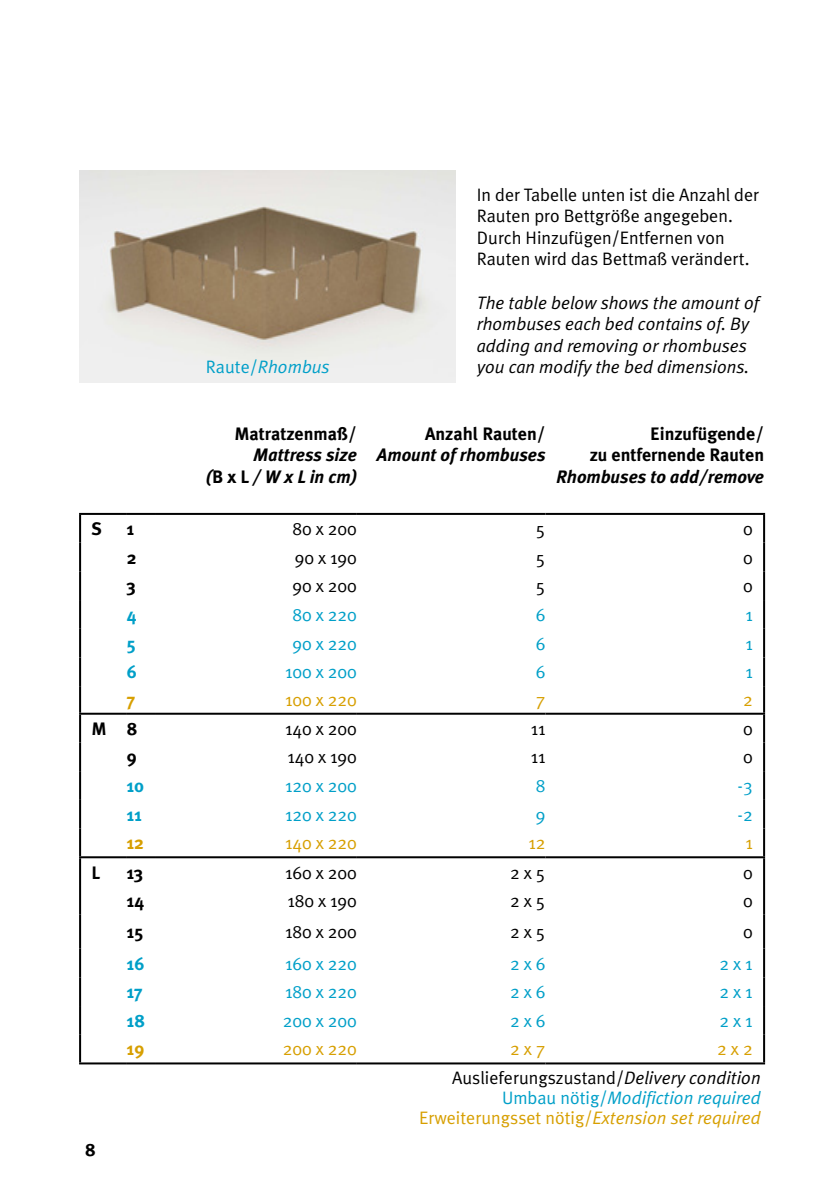
<style>
.page{position:relative;width:840px;height:1191px;background:#fff}
.page>*{position:absolute;margin:0;border:0;box-sizing:border-box;transform-origin:0 0}
.t1{font:18px/21.6px "Meta Plus";color:#000}
.t2{font:italic 18px/21.6px "Meta Plus";color:#000}
.t3{font:18px/20px "Meta Plus";color:#d79f00;text-align:right}
.t4{font:18px "Meta Plus";color:#009fc8}
.t5{font:700 18px/21.6px "Meta Plus";color:#000;text-align:right}
.t6{font:italic 700 18px/21.6px "Meta Plus";color:#000;text-align:right}
.t7{font:italic 18px "Meta Plus";color:#009fc8}
.t8{font:700 18px "Meta Plus";color:#009fc8}
.t9{font:700 18px "Meta Plus";color:#d79f00}
.s1{font-style:normal}
.s2{color:#d79f00}
.s3{font-style:italic}
.s4{color:#009fc8}
.s5{font-style:italic;color:#009fc8}
</style>
<div class="page">
<img style="left:80px;top:170px;width:375px;height:212px">
<hr style="left:79px;top:513px;width:48px;height:2px;background:#000">
<hr style="left:79px;top:515px;width:2px;height:27px;background:#000">
<hr style="left:127px;top:513px;width:28px;height:2px;background:#000">
<hr style="left:155px;top:513px;width:201px;height:2px;background:#000">
<hr style="left:356px;top:513px;width:189px;height:2px;background:#000">
<hr style="left:545px;top:513px;width:219px;height:2px;background:#000">
<hr style="left:762px;top:515px;width:2px;height:27px;background:#000">
<hr style="left:79px;top:542px;width:2px;height:29px;background:#000">
<hr style="left:762px;top:542px;width:2px;height:29px;background:#000">
<hr style="left:79px;top:571px;width:2px;height:29px;background:#000">
<hr style="left:762px;top:571px;width:2px;height:29px;background:#000">
<hr style="left:79px;top:600px;width:2px;height:29px;background:#000">
<hr style="left:762px;top:600px;width:2px;height:29px;background:#000">
<hr style="left:79px;top:629px;width:2px;height:28px;background:#000">
<hr style="left:762px;top:629px;width:2px;height:28px;background:#000">
<hr style="left:79px;top:657px;width:2px;height:29px;background:#000">
<hr style="left:762px;top:657px;width:2px;height:29px;background:#000">
<hr style="left:79px;top:686px;width:2px;height:26px;background:#000">
<hr style="left:762px;top:686px;width:2px;height:26px;background:#000">
<hr style="left:79px;top:712px;width:48px;height:2px;background:#000">
<hr style="left:79px;top:714px;width:2px;height:28px;background:#000">
<hr style="left:127px;top:712px;width:28px;height:2px;background:#000">
<hr style="left:155px;top:712px;width:201px;height:2px;background:#000">
<hr style="left:356px;top:712px;width:189px;height:2px;background:#000">
<hr style="left:545px;top:712px;width:219px;height:2px;background:#000">
<hr style="left:762px;top:714px;width:2px;height:28px;background:#000">
<hr style="left:79px;top:742px;width:2px;height:29px;background:#000">
<hr style="left:762px;top:742px;width:2px;height:29px;background:#000">
<hr style="left:79px;top:771px;width:2px;height:29px;background:#000">
<hr style="left:762px;top:771px;width:2px;height:29px;background:#000">
<hr style="left:79px;top:800px;width:2px;height:28px;background:#000">
<hr style="left:762px;top:800px;width:2px;height:28px;background:#000">
<hr style="left:79px;top:828px;width:2px;height:28px;background:#000">
<hr style="left:762px;top:828px;width:2px;height:28px;background:#000">
<hr style="left:79px;top:856px;width:48px;height:2px;background:#000">
<hr style="left:79px;top:858px;width:2px;height:28px;background:#000">
<hr style="left:127px;top:856px;width:28px;height:2px;background:#000">
<hr style="left:155px;top:856px;width:201px;height:2px;background:#000">
<hr style="left:356px;top:856px;width:189px;height:2px;background:#000">
<hr style="left:545px;top:856px;width:219px;height:2px;background:#000">
<hr style="left:762px;top:858px;width:2px;height:28px;background:#000">
<hr style="left:79px;top:886px;width:2px;height:28px;background:#000">
<hr style="left:762px;top:886px;width:2px;height:28px;background:#000">
<hr style="left:79px;top:914px;width:2px;height:34px;background:#000">
<hr style="left:762px;top:914px;width:2px;height:34px;background:#000">
<hr style="left:79px;top:948px;width:2px;height:29px;background:#000">
<hr style="left:762px;top:948px;width:2px;height:29px;background:#000">
<hr style="left:79px;top:977px;width:2px;height:29px;background:#000">
<hr style="left:762px;top:977px;width:2px;height:29px;background:#000">
<hr style="left:79px;top:1006px;width:2px;height:28px;background:#000">
<hr style="left:762px;top:1006px;width:2px;height:28px;background:#000">
<hr style="left:79px;top:1034px;width:2px;height:28px;background:#000">
<hr style="left:762px;top:1034px;width:2px;height:28px;background:#000">
<hr style="left:79px;top:1062px;width:48px;height:2px;background:#000">
<hr style="left:127px;top:1062px;width:28px;height:2px;background:#000">
<hr style="left:155px;top:1062px;width:201px;height:2px;background:#000">
<hr style="left:356px;top:1062px;width:189px;height:2px;background:#000">
<hr style="left:545px;top:1062px;width:219px;height:2px;background:#000">
<p class="t7" style="left:206px;top:357px;width:125px"><span class="s1">Raute/</span>Rhombus</p>
<p class="t1" style="left:476px;top:183px;width:284px">In der Tabelle unten ist die Anzahl der Rauten pro Bettgröße angegeben.<br>Durch Hinzufügen/Entfernen von Rauten wird das Bettmaß verändert.</p>
<p class="t2" style="left:476px;top:291px;width:283px">The table below shows the amount of rhombuses each bed contains of. By adding and removing or rhombuses you can modify the bed dimensions.</p>
<p class="t5" style="left:234px;top:423px;width:124px">Matratzenmaß/</p>
<p class="t6" style="left:206px;top:444px;width:152px">Mattress size<br>(<span class="s1">B x L</span> / W x L in cm)</p>
<p class="t5" style="left:425px;top:423px;width:122px">Anzahl Rauten/</p>
<p class="t6" style="left:377px;top:444px;width:170px">Amount of rhombuses</p>
<p class="t5" style="left:589px;top:423px;width:176px">Einzufügende/<br>zu entfernende Rauten</p>
<p class="t6" style="left:555px;top:466px;width:209px">Rhombuses to add/remove</p>
<p class="t5" style="left:91px;top:518px;width:12px">S</p>
<p class="t5" style="left:127px;top:518px;width:9px">1</p>
<p class="t1" style="left:292px;top:518px;width:66px">80 x 200</p>
<p class="t1" style="left:535px;top:518px;width:11px">5</p>
<p class="t1" style="left:742px;top:518px;width:11px">0</p>
<p class="t5" style="left:127px;top:546px;width:11px">2</p>
<p class="t1" style="left:294px;top:546px;width:64px">90 x 190</p>
<p class="t1" style="left:535px;top:546px;width:11px">5</p>
<p class="t1" style="left:742px;top:546px;width:11px">0</p>
<p class="t5" style="left:127px;top:575px;width:11px">3</p>
<p class="t1" style="left:292px;top:575px;width:66px">90 x 200</p>
<p class="t1" style="left:535px;top:575px;width:11px">5</p>
<p class="t1" style="left:742px;top:575px;width:11px">0</p>
<p class="t8" style="left:127px;top:604px;width:11px">4</p>
<p class="t4" style="left:292px;top:604px;width:66px">80 x 220</p>
<p class="t4" style="left:535px;top:604px;width:11px">6</p>
<p class="t4" style="left:745px;top:604px;width:9px">1</p>
<p class="t8" style="left:127px;top:633px;width:10px">5</p>
<p class="t4" style="left:292px;top:633px;width:66px">90 x 220</p>
<p class="t4" style="left:535px;top:633px;width:11px">6</p>
<p class="t4" style="left:745px;top:633px;width:9px">1</p>
<p class="t8" style="left:127px;top:662px;width:12px">6</p>
<p class="t4" style="left:285px;top:661px;width:73px">100 x 200</p>
<p class="t4" style="left:535px;top:661px;width:11px">6</p>
<p class="t4" style="left:745px;top:661px;width:9px">1</p>
<p class="t9" style="left:127px;top:689px;width:10px">7</p>
<p class="t3" style="left:285px;top:689px;width:73px">100 x 220</p>
<p class="t3" style="left:535px;top:689px;width:11px">7</p>
<p class="t3" style="left:742px;top:689px;width:11px">2</p>
<p class="t5" style="left:91px;top:718px;width:48px">M 8</p>
<p class="t1" style="left:285px;top:718px;width:73px">140 x 200</p>
<p class="t1" style="left:530px;top:718px;width:16px">11</p>
<p class="t1" style="left:742px;top:718px;width:11px">0</p>
<p class="t5" style="left:127px;top:746px;width:12px">9</p>
<p class="t1" style="left:287px;top:746px;width:71px">140 x 190</p>
<p class="t1" style="left:530px;top:746px;width:16px">11</p>
<p class="t1" style="left:742px;top:746px;width:11px">0</p>
<p class="t8" style="left:127px;top:775px;width:19px">10</p>
<p class="t4" style="left:285px;top:775px;width:73px">120 x 200</p>
<p class="t4" style="left:535px;top:775px;width:11px">8</p>
<p class="t4" style="left:737px;top:775px;width:17px">-3</p>
<p class="t8" style="left:127px;top:804px;width:16px">11</p>
<p class="t4" style="left:285px;top:804px;width:73px">120 x 220</p>
<p class="t4" style="left:535px;top:804px;width:11px">9</p>
<p class="t4" style="left:737px;top:804px;width:17px">-2</p>
<p class="t9" style="left:127px;top:832px;width:19px">12</p>
<p class="t3" style="left:285px;top:832px;width:73px">140 x 220</p>
<p class="t3" style="left:528px;top:832px;width:18px">12</p>
<p class="t3" style="left:745px;top:832px;width:9px">1</p>
<p class="t5" style="left:91px;top:861px;width:10px">L</p>
<p class="t5" style="left:127px;top:861px;width:18px">13</p>
<p class="t1" style="left:285px;top:861px;width:73px">160 x 200</p>
<p class="t1" style="left:510px;top:861px;width:37px">2 x 5</p>
<p class="t1" style="left:742px;top:861px;width:11px">0</p>
<p class="t5" style="left:127px;top:890px;width:19px">14</p>
<p class="t1" style="left:287px;top:889px;width:71px">180 x 190</p>
<p class="t1" style="left:510px;top:889px;width:37px">2 x 5</p>
<p class="t1" style="left:742px;top:889px;width:11px">0</p>
<p class="t5" style="left:127px;top:921px;width:18px">15</p>
<p class="t1" style="left:285px;top:921px;width:73px">180 x 200</p>
<p class="t1" style="left:510px;top:921px;width:37px">2 x 5</p>
<p class="t1" style="left:742px;top:921px;width:11px">0</p>
<p class="t8" style="left:127px;top:953px;width:19px">16</p>
<p class="t4" style="left:285px;top:953px;width:73px">160 x 220</p>
<p class="t4" style="left:510px;top:953px;width:37px">2 x 6</p>
<p class="t4" style="left:719px;top:953px;width:35px">2 x 1</p>
<p class="t8" style="left:127px;top:981px;width:17px">17</p>
<p class="t4" style="left:285px;top:981px;width:73px">180 x 220</p>
<p class="t4" style="left:510px;top:981px;width:37px">2 x 6</p>
<p class="t4" style="left:719px;top:981px;width:35px">2 x 1</p>
<p class="t8" style="left:127px;top:1010px;width:20px">18</p>
<p class="t4" style="left:283px;top:1010px;width:75px">200 x 200</p>
<p class="t4" style="left:510px;top:1010px;width:37px">2 x 6</p>
<p class="t4" style="left:719px;top:1010px;width:35px">2 x 1</p>
<p class="t9" style="left:127px;top:1038px;width:19px">19</p>
<p class="t3" style="left:283px;top:1038px;width:75px">200 x 220</p>
<p class="t3" style="left:510px;top:1038px;width:37px">2 x 7</p>
<p class="t1" style="left:452px;top:1034px;width:310px;line-height:28.6px;text-indent:265px"><span class="s2">2 x 2<br></span>Auslieferungszustand/<span class="s3">Delivery condition</span></p>
<p class="t3" style="left:419px;top:1087px;width:343px"><span class="s4">Umbau nötig/</span><span class="s5">Modifiction required<br></span>Erweiterungsset nötig/<span class="s3">Extension set required</span></p>
<p class="t5" style="left:85px;top:1139px;width:12px">8</p>
</div>
